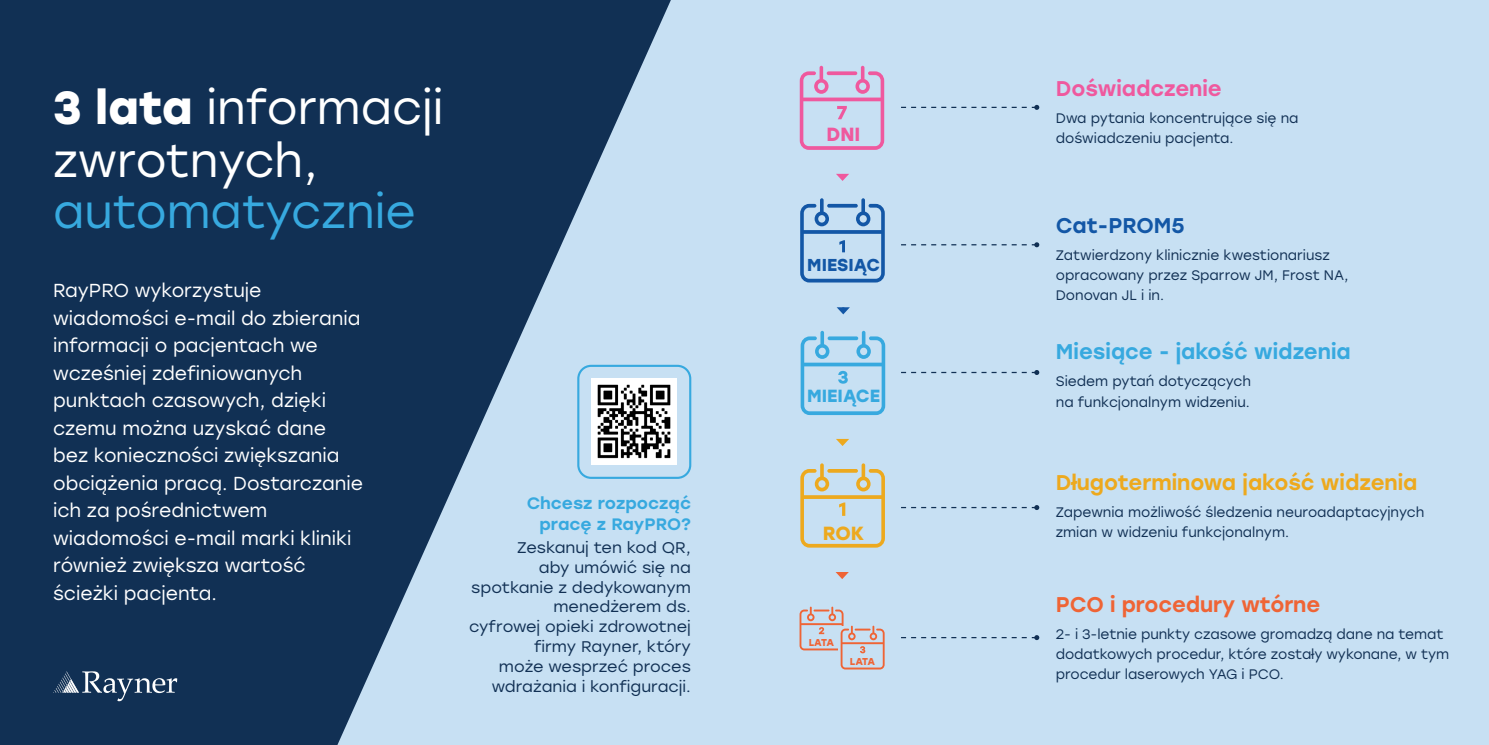
<style>
.page{position:relative;width:1489px;height:745px;background:#fff}
.page>*{position:absolute;margin:0;border:0;box-sizing:border-box;transform-origin:0 0}
.t1{font:46.25px/51.9px "Stolzl";color:#fff}
.t2{font:500 21.25px "Stolzl";color:#eda91e}
.t3{font:500 21.25px "Stolzl";color:#37a9df}
.t4{font:500 21.25px "Stolzl";letter-spacing:-.005em;color:#ef6435}
.t5{font:500 21.25px "Stolzl";color:#ef599e}
.t6{font:500 21.25px "Stolzl";color:#1357a6}
.t7{font:700 19px "Stolzl";color:#ef599e}
.t8{font:700 19px "Stolzl";color:#eda91e}
.t9{font:18.75px/27.5px "Stolzl";color:#fff}
.t10{font:700 17.62px "Stolzl";color:#37a9df}
.t11{font:700 17.25px "Stolzl";color:#1357a6}
.t12{font:500 16.5px/20.5px "Stolzl";color:#37a9df;text-align:right;scale:1.04 1}
.t13{font:15.38px/19.9px "Stolzl";color:#113054;text-align:right;scale:1.04 1}
.t14{font:13.75px/20px "Stolzl";color:#113054}
.t15{font:700 10px "Stolzl";letter-spacing:-.08em;color:#ef6435}
.s1{font-weight:700}
.s2{color:#37a9df}
</style>
<div class="page">
<div style="left:671px;top:0;width:817px;height:744px;background:#c7e0f3"></div>
<svg style="left:0;top:0;width:671px;height:744px;fill:#113054"></svg>
<svg style="left:53px;top:671px;width:124px;height:29px"></svg>
<svg style="left:835px;top:174px;width:14px;height:7px"></svg>
<svg style="left:836px;top:307px;width:13px;height:7px"></svg>
<svg style="left:835px;top:438px;width:14px;height:8px"></svg>
<svg style="left:835px;top:571px;width:13px;height:7px"></svg>
<svg style="left:901px;top:105px;width:138px;height:5px"></svg>
<svg style="left:901px;top:370px;width:138px;height:5px"></svg>
<svg style="left:901px;top:504px;width:138px;height:5px"></svg>
<svg style="left:901px;top:634px;width:138px;height:5px"></svg>
<img style="left:592px;top:378px;width:84px;height:86px">
<div style="left:577px;top:364px;width:114px;height:114px;border:2px solid #37a9df;border-radius:13px"></div>
<svg style="left:799px;top:66px;width:85px;height:84px"></svg>
<svg style="left:800px;top:330px;width:85px;height:85px"></svg>
<svg style="left:800px;top:463px;width:84px;height:84px"></svg>
<svg style="left:799px;top:606px;width:85px;height:63px"></svg>
<svg style="left:901px;top:242px;width:138px;height:5px"></svg>
<svg style="left:800px;top:198px;width:84px;height:84px"></svg>
<p class="t1" style="left:53px;top:79px;width:391px"><span class="s1">3 lata</span> informacji zwrotnych, <span class="s2">automatycznie</span></p>
<p class="t9" style="left:53px;top:276px;width:311px">RayPRO wykorzystuje wiadomości e-mail do zbierania informacji o pacjentach we wcześniej zdefiniowanych punktach czasowych, dzięki czemu można uzyskać dane bez konieczności zwiększania obciążenia pracą. Dostarczanie ich za pośrednictwem wiadomości e-mail marki kliniki również zwiększa wartość ścieżki pacjenta.</p>
<p class="t12" style="left:526px;top:492px;width:159px">Chcesz rozpocząć pracę z RayPRO?</p>
<p class="t13" style="left:469px;top:536px;width:215px">Zeskanuj ten kod QR,<br>aby umówić się na spotkanie z dedykowanym menedżerem ds.<br>cyfrowej opieki zdrowotnej firmy Rayner, który<br>może wesprzeć proces wdrażania i konfiguracji.</p>
<p class="t7" style="left:826px;top:121px;width:35px">DNI</p>
<p class="t11" style="left:807px;top:252px;width:74px">MIESIĄC</p>
<p class="t10" style="left:807px;top:383px;width:74px">MIEIĄCE</p>
<p class="t8" style="left:822px;top:519px;width:43px">ROK</p>
<p class="t15" style="left:808px;top:634px;width:27px">LATA</p>
<p class="t15" style="left:849px;top:653px;width:27px">LATA</p>
<p class="t5" style="left:1055px;top:73px;width:167px">Doświadczenie</p>
<p class="t14" style="left:1055px;top:108px;width:244px">Dwa pytania koncentrujące się na doświadczeniu pacjenta.</p>
<p class="t6" style="left:1055px;top:210px;width:130px">Cat-PROM5</p>
<p class="t14" style="left:1055px;top:244px;width:294px">Zatwierdzony klinicznie kwestionariusz opracowany przez Sparrow JM, Frost NA,<br>Donovan JL i in.</p>
<p class="t3" style="left:1055px;top:336px;width:296px">Miesiące - jakość widzenia</p>
<p class="t14" style="left:1055px;top:371px;width:197px">Siedem pytań dotyczących</p>
<p class="t14" style="left:1055px;top:391px;width:195px">na funkcjonalnym widzeniu.</p>
<p class="t2" style="left:1055px;top:467px;width:363px">Długoterminowa jakość widzenia</p>
<p class="t14" style="left:1055px;top:501px;width:370px">Zapewnia możliwość śledzenia neuroadaptacyjnych</p>
<p class="t14" style="left:1055px;top:521px;width:235px">zmian w widzeniu funkcjonalnym.</p>
<p class="t4" style="left:1055px;top:588px;width:266px">PCO i procedury wtórne</p>
<p class="t14" style="left:1055px;top:623px;width:389px">2- i 3-letnie punkty czasowe gromadzą dane na temat</p>
<p class="t14" style="left:1055px;top:643px;width:395px">dodatkowych procedur, które zostały wykonane, w tym procedur laserowych YAG i PCO.</p>
</div>
